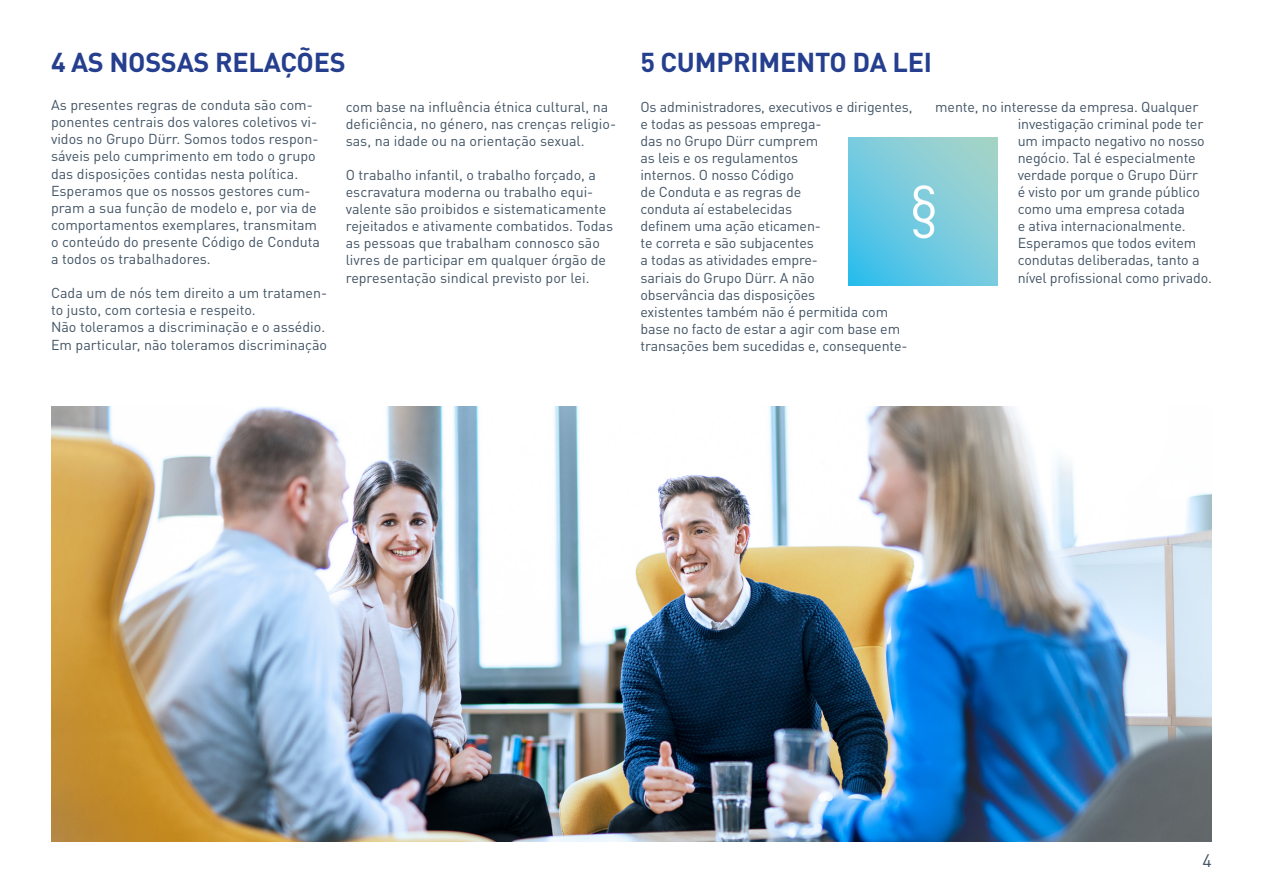
<style>
.page{position:relative;width:1263px;height:893px;background:#fff}
.page>*{position:absolute;margin:0;border:0;box-sizing:border-box;transform-origin:0 0}
.Überschrift{font:700 27px "DIN Pro";letter-spacing:-.01em;color:#253f8e}
.t1{font:18px "DIN Pro";color:#425465}
.Fließtext{font:14.25px/17.1px "DIN Pro";letter-spacing:-.01em;color:#425465}
</style>
<div class="page">
<img style="left:51px;top:407px;width:1161px;height:435px">
<img style="left:848px;top:137px;width:149px;height:149px">
<p class="Überschrift" style="left:51px;top:39px;width:296px">4 AS NOSSAS RELAÇÕES</p>
<p class="Überschrift" style="left:640px;top:39px;width:293px">5 CUMPRIMENTO DA LEI</p>
<p class="Fließtext" style="left:640px;top:96px;width:274px">Os administradores, executivos e dirigentes, e todas as pessoas emprega-<br>das no Grupo Dürr cumprem<br>as leis e os regulamentos<br>internos. O nosso Código<br>de Conduta e as regras de<br>conduta aí estabelecidas<br>definem uma ação eticamen-<br>te correta e são subjacentes<br>a todas as atividades empre-<br>sariais do Grupo Dürr. A não<br>observância das disposições<br>existentes também não é permitida com base no facto de estar a agir com base em transações bem sucedidas e, consequente-</p>
<p class="Fließtext" style="left:1018px;top:96px;width:193px;text-indent:-83px">mente, no interesse da empresa. Qualquer investigação criminal pode ter um impacto negativo no nosso negócio. Tal é especialmente verdade porque o Grupo Dürr<br>é visto por um grande público como uma empresa cotada<br>e ativa internacionalmente.<br>Esperamos que todos evitem condutas deliberadas, tanto a nível profissional como privado.</p>
<p class="Fließtext" style="left:51px;top:95px;width:270px">As presentes regras de conduta são com&shy;ponentes centrais dos valores coletivos vi&shy;vidos no Grupo Dürr. Somos todos respon&shy;sáveis pelo cumprimento em todo o grupo das disposições contidas nesta política.<br>Esperamos que os nossos gestores cum&shy;pram a sua função de modelo e, por via de comportamentos exemplares, transmitam o conteúdo do presente Código de Conduta a todos os trabalhadores.</p>
<p class="Fließtext" style="left:51px;top:283px;width:278px">Cada um de nós tem direito a um tratamen&shy;to justo, com cortesia e respeito.</p>
<p class="Fließtext" style="left:51px;top:317px;width:278px">Não toleramos a discriminação e o assédio.<br>Em particular, não toleramos discriminação</p>
<p class="Fließtext" style="left:346px;top:96px;width:272px">com base na influência étnica cultural, na deficiência, no género, nas crenças religio&shy;sas, na idade ou na orientação sexual.</p>
<p class="Fließtext" style="left:346px;top:165px;width:269px">O trabalho infantil, o trabalho forçado, a escravatura moderna ou trabalho equi&shy;valente são proibidos e sistematicamente rejeitados e ativamente combatidos. Todas as pessoas que trabalham connosco são livres de participar em qualquer órgão de representação sindical previsto por lei.</p>
<p class="t1" style="left:1202px;top:847px;width:11px">4</p>
</div>
